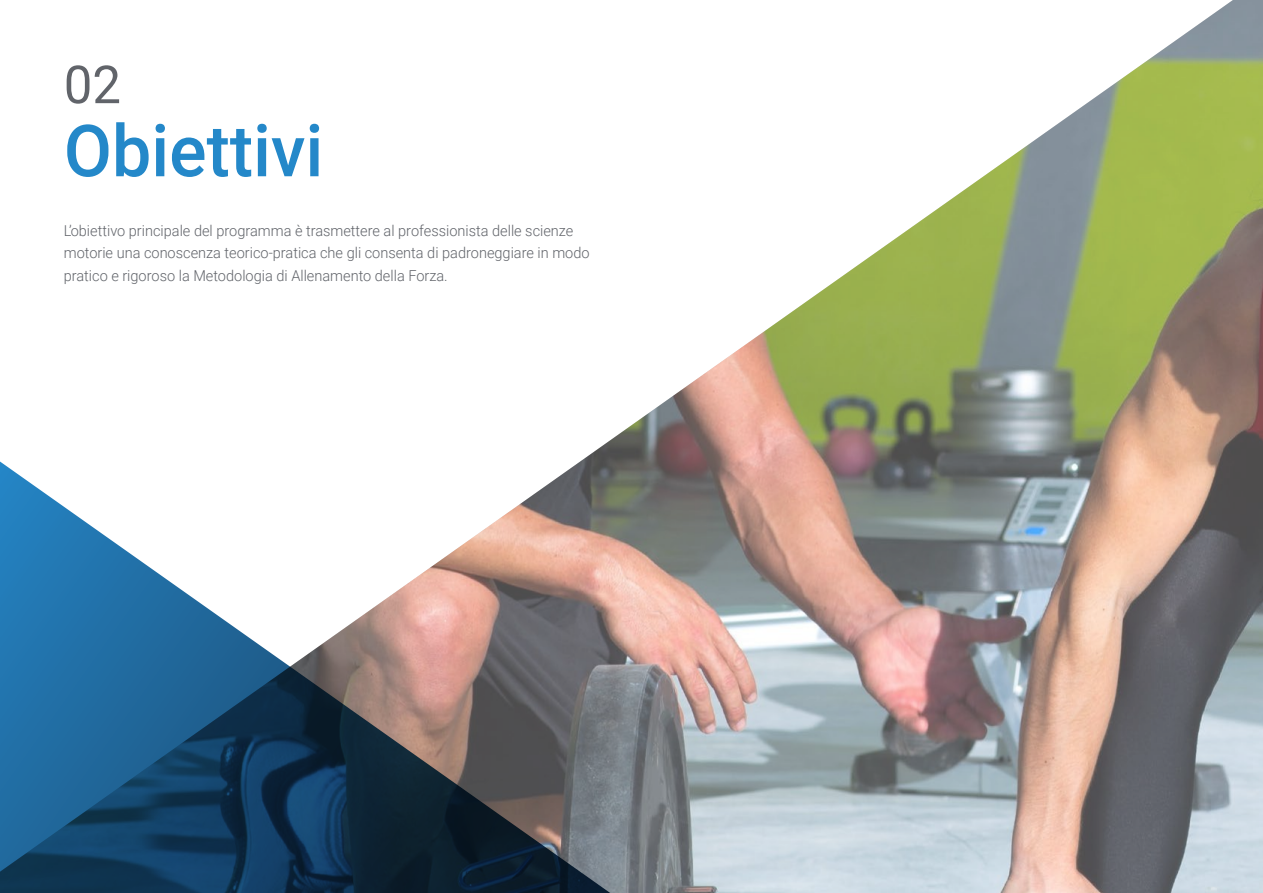
<style>
.page{position:relative;width:1263px;height:893px;background:#fff}
.page>*{position:absolute;margin:0;border:0;box-sizing:border-box;transform-origin:0 0}
.t1{font:500 72px "Roboto";color:#2488c9}
.t2{font:52.5px "Roboto";color:#61646a}
.t3{font:300 15px/22.5px "Roboto";color:#61646a}
</style>
<div class="page">
<img style="left:602px;top:0;width:661px;height:893px">
<svg style="left:0;top:446px;width:640px;height:447px"></svg>
<h2 class="t2" style="left:64px;top:48px;width:59px">02</h2>
<h1 class="t1" style="left:64px;top:100px;width:261px">Obiettivi</h1>
<p class="t3" style="left:64px;top:218px;width:527px">L’obiettivo principale del programma è trasmettere al professionista delle scienze motorie una conoscenza teorico-pratica che gli consenta di padroneggiare in modo pratico e rigoroso la Metodologia di Allenamento della Forza.</p>
</div>
